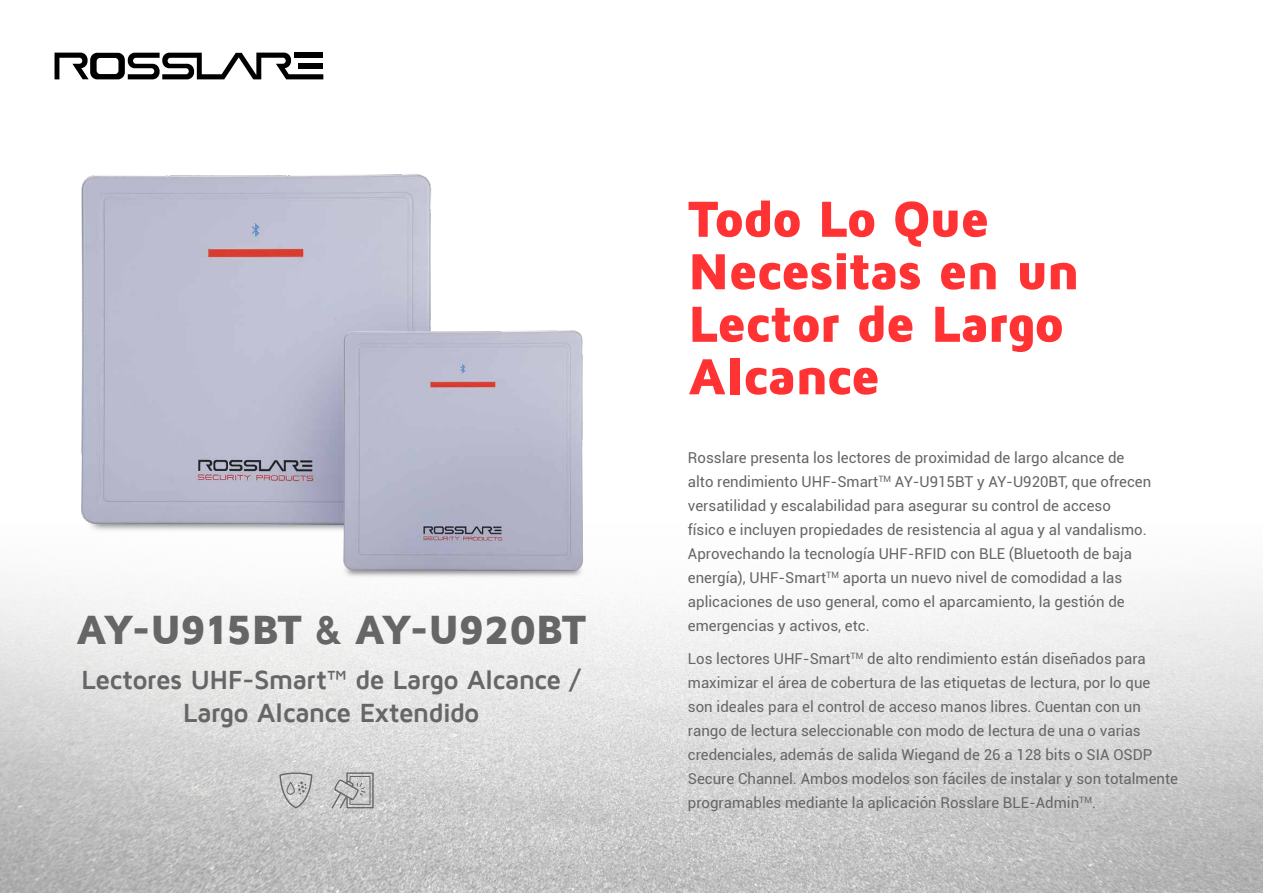
<style>
.page{position:relative;width:1263px;height:893px;background:#fff}
.page>*{position:absolute;margin:0;border:0;box-sizing:border-box;transform-origin:0 0}
.t1{font:900 52.5px/52.5px "Maven Pro";letter-spacing:-.03em;color:#f33}
.t2{font:900 42px "Maven Pro";letter-spacing:-.02em;color:#666}
.t3{font:700 27px/33px "Maven Pro";letter-spacing:-.03em;color:#666;text-align:center}
.t4{font:15px/24px "Roboto";color:#666}
</style>
<div class="page">
<img style="left:0;top:580px;width:1263px;height:313px">
<svg style="left:55px;top:53px;width:268px;height:26px"></svg>
<img style="left:27px;top:174px;width:610px;height:435px">
<div style="left:346px;top:772px;width:28px;height:36px;border:1px solid #666"></div>
<div style="left:349px;top:776px;width:21px;height:29px;border:1px solid #666"></div>
<svg style="left:330px;top:778px;width:37px;height:32px"></svg>
<svg style="left:279px;top:771px;width:34px;height:38px"></svg>
<h2 class="t2" style="left:76px;top:607px;width:511px">AY U- 915BT &amp; AY U- 920BT</h2>
<h3 class="t3" style="left:81px;top:664px;width:501px">Lectores UHF-Smart™ de Largo Alcance /<br>Largo Alcance Extendido</h3>
<h1 class="t1" style="left:688px;top:193px;width:394px">Todo Lo Que<br>Necesitas en un<br>Lector de Largo<br>Alcance</h1>
<p class="t4" style="left:688px;top:445px;width:465px">Rosslare presenta los lectores de proximidad de largo alcance de alto rendimiento UHF-Smart<sup>TM</sup> AY U- 915BT y AY U- 920BT, que ofrecen versatilidad y escalabilidad para asegurar su control de acceso físico e incluyen propiedades de resistencia al agua y al vandalismo.<br>Aprovechando la tecnología UHF-RFID con BLE (Bluetooth de baja energía ,) UHF-Smart<sup>TM</sup> aporta un nuevo nivel de comodidad a las aplicaciones de uso general, como el aparcamiento la, gestión de emergencias y activos, etc.</p>
<p class="t4" style="left:688px;top:646px;width:491px">Los lectores UHF-Smart<sup>TM</sup> de alto rendimiento están diseñados para maximizar el área de cobertura de las etiquetas de lectura, por lo que son ideales para el control de acceso manos libres. Cuentan con un rango de lectura seleccionable con modo de lectura de una o varias credenciales, además de salida Wiegand de 26 a 128 bits o SIA OSDP Secure Channel. Ambos modelos son fáciles de instalar y son totalmente programables mediante la aplicación Rosslare BLE-Admin<sup>TM</sup>.</p>
</div>
